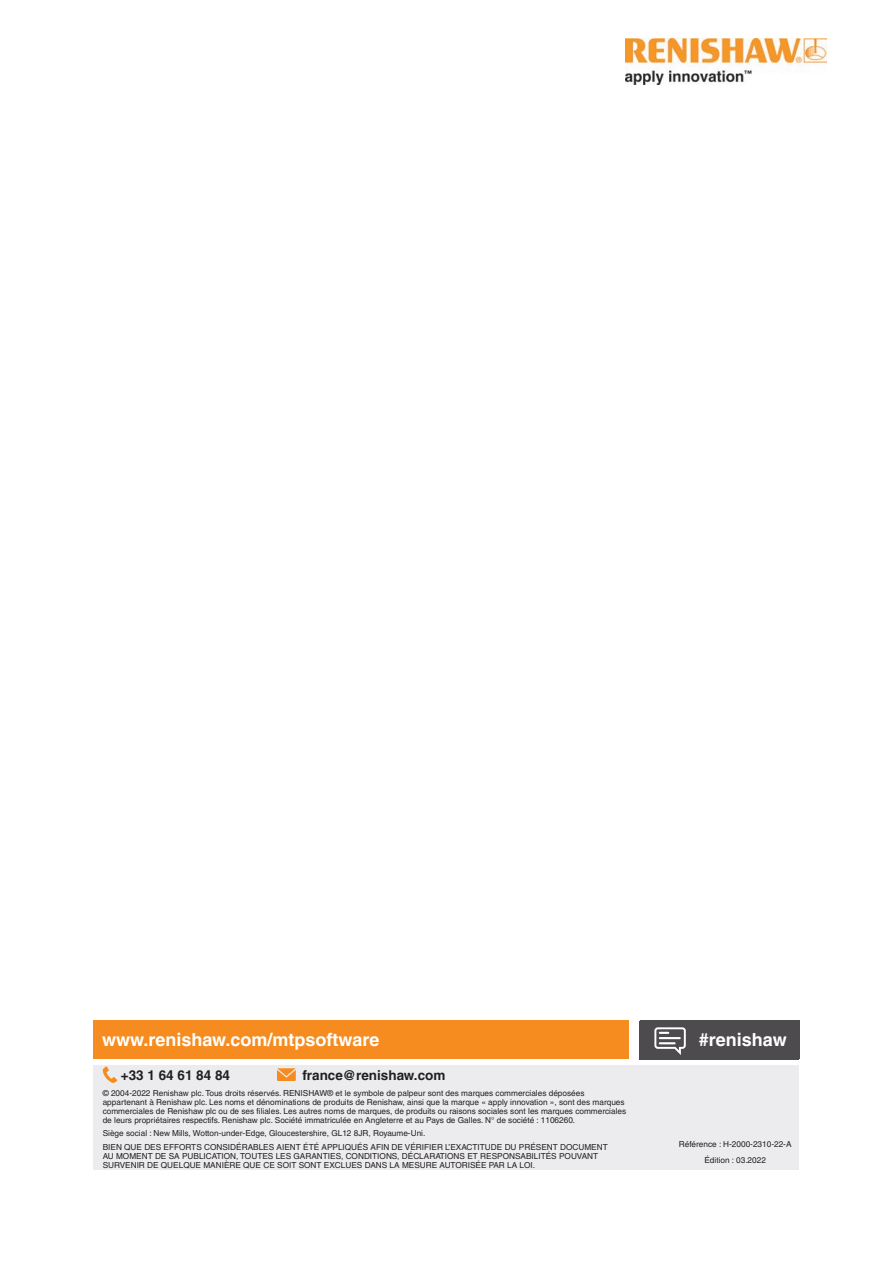
<style>
.page{position:relative;width:893px;height:1263px;background:#fff}
.page>*{position:absolute;margin:0;border:0;box-sizing:border-box;transform-origin:0 0}
.back_page_URL_white{font:700 18px "Helvetica LT Pro";color:#fff}
.back_page_contact_de{font:700 13.5px "Helvetica LT Pro";color:#231f20}
.Disclaimer{font:8.25px/9px "Helvetica LT Pro";color:#231f20}
.Part_No{font:8.25px "Helvetica LT Pro";color:#231f20}
</style>
<div class="page">
<div style="left:94px;top:1065px;width:705px;height:104px;background:#ececee"></div>
<svg style="left:103px;top:1066px;width:14px;height:17px"></svg>
<svg style="left:277px;top:1068px;width:19px;height:13px"></svg>
<div style="left:639px;top:1020px;width:160px;height:39px;background:#4d4b4d"></div>
<svg style="left:654px;top:1027px;width:32px;height:28px"></svg>
<div style="left:94px;top:1020px;width:535px;height:39px;background:#f68c1f"></div>
<img style="left:625px;top:38px;width:201px;height:46px">
<p class="back_page_URL_white" style="left:102px;top:1029px;width:279px">www.renishaw.com/mtpsoftware</p>
<h1 class="back_page_URL_white" style="left:699px;top:1029px;width:89px">#renishaw</h1>
<p class="back_page_contact_de" style="left:121px;top:1067px;width:111px">+33 1 64 61 84 84</p>
<p class="back_page_contact_de" style="left:302px;top:1067px;width:144px">france@renishaw.com</p>
<p class="Disclaimer" style="left:103px;top:1089px;width:525px">© 2004-2022 Renishaw plc. Tous droits réservés. RENISHAW® et le symbole de palpeur sont des marques commerciales déposées appartenant à Renishaw plc. Les noms et dénominations de produits de Renishaw, ainsi que la marque « apply innovation », sont des marques commerciales de Renishaw plc ou de ses filiales. Les autres noms de marques, de produits ou raisons sociales sont les marques commerciales de leurs propriétaires respectifs. Renishaw plc. Société immatriculée en Angleterre et au Pays de Galles. N° de société : 1106260.</p>
<p class="Disclaimer" style="left:103px;top:1129px;width:324px">Siège social : New Mills, Wotton-under-Edge, Gloucestershire, GL12 8JR, Royaume-Uni.</p>
<p class="Disclaimer" style="left:103px;top:1142px;width:507px">BIEN QUE DES EFFORTS CONSIDÉRABLES AIENT ÉTÉ APPLIQUÉS AFIN DE VÉRIFIER L’EXACTITUDE DU PRÉSENT DOCUMENT<br>AU MOMENT DE SA PUBLICATION, TOUTES LES GARANTIES, CONDITIONS, DÉCLARATIONS ET RESPONSABILITÉS POUVANT<br>SURVENIR DE QUELQUE MANIÈRE QUE CE SOIT SONT EXCLUES DANS LA MESURE AUTORISÉE PAR LA LOI.</p>
<p class="Part_No" style="left:679px;top:1139px;width:114px">Référence : H-2000-2310-22-A</p>
<p class="Part_No" style="left:704px;top:1155px;width:63px">Édition : 03.2022</p>
</div>
